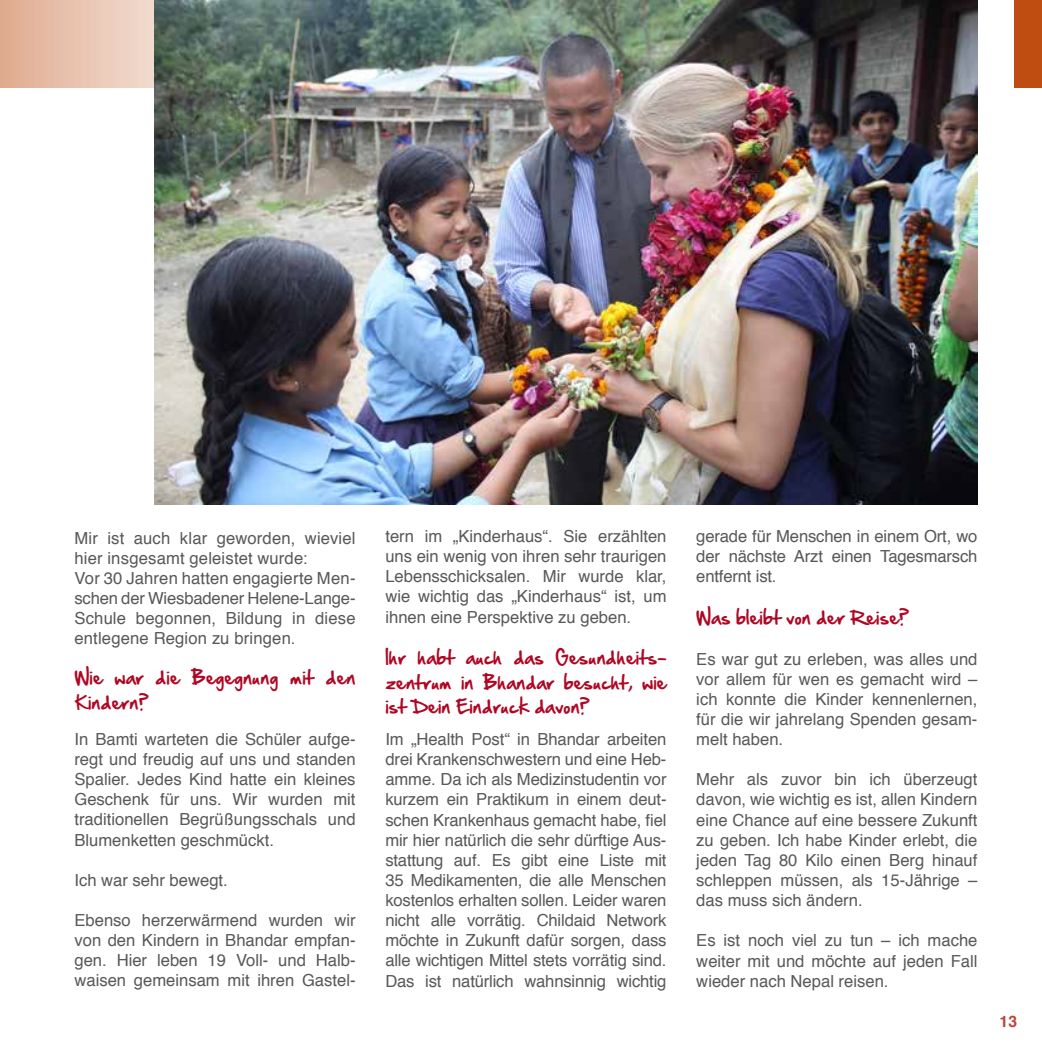
<style>
.page{position:relative;width:1042px;height:1042px;background:#fff}
.page>*{position:absolute;margin:0;border:0;box-sizing:border-box;transform-origin:0 0}
.t1{font:16.62px/20.1px "Helvetica";color:#58585a;text-align:justify}
.t2{font:16.62px/24.5px "Hand Of Sean";letter-spacing:.01em;color:#af0623}
.t3{font:700 15.75px "Helvetica";color:#be443b}
</style>
<div class="page">
<svg style="left:0;top:0;width:154px;height:88px;background:#e8c3af"></svg>
<div style="left:1014px;top:0;width:28px;height:88px;background:#bd4d11"></div>
<img style="left:154px;top:0;width:823px;height:504px">
<p class="t1" style="left:74px;top:529px;width:283px;text-align:left">Mir ist auch klar geworden, wieviel hier insgesamt geleistet wurde:<br>Vor 30 Ja hren hatten engagierte Men&shy;schen der Wiesbadener Helene-Lange-Schule begonnen, Bildung in diese entlegene Region zu bringen.</p>
<p class="t2" style="left:74px;top:667px;width:283px">Wie war die Begegnung mit den<br>Kindern?</p>
<p class="t1" style="left:74px;top:730px;width:283px">In Bamti warteten die Schüler auf ge&shy;regt und freudig auf uns und standen Spalier. Jedes Kind hatte ein kleines Geschenk für uns. Wir wurden mit traditionellen Begrüßungsschals und Blumenketten geschmückt.</p>
<p class="t1" style="left:74px;top:871px;width:155px">Ich war sehr bewegt.</p>
<p class="t1" style="left:74px;top:911px;width:283px">Ebenso herzerwärmend wurden wir von den Kindern in Bhandar empfan&shy;gen. Hier leben 19 Voll- und Halb&shy;waisen ge meinsam mit ihren Gastel-</p>
<p class="t1" style="left:385px;top:527px;width:283px">tern im „Kinder haus“. Sie erzählten uns ein wenig von ihren sehr traurigen Le bens schick salen. Mir wurde klar, wie wichtig das „Kinderhaus“ ist, um ihnen eine Perspektive zu geben.</p>
<p class="t2" style="left:385px;top:647px;width:283px;text-align:justify">Ihr habt auch das Gesundheits&shy;zentrum in Bhandar besucht, wie ist Dein Eindruck davon?</p>
<p class="t1" style="left:385px;top:729px;width:283px">Im „Health Post“ in Bhandar arbeiten drei Krankenschwestern und eine Heb&shy;amme. Da ich als Medizinstudentin vor kurzem ein Praktikum in einem deut&shy;schen Kran ken haus gemacht habe, fiel mir hier na türlich die sehr dürftige Aus&shy;stattung auf. Es gibt eine Liste mit 35 Me di kamenten, die alle Menschen kosten los erhalten sollen. Leider waren nicht alle vor rätig. Childaid Network möchte in Zu kunft dafür sorgen, dass alle wichtigen Mittel stets vorrätig sind.<br>Das ist natürlich wahnsinnig wichtig</p>
<p class="t1" style="left:696px;top:528px;width:283px">gerade für Menschen in einem Ort, wo der nächste Arzt einen Tagesmarsch entfernt ist.</p>
<p class="t2" style="left:696px;top:606px;width:215px">Was bleibt von der Reise?</p>
<p class="t1" style="left:696px;top:650px;width:283px">Es war gut zu erleben, was alles und vor allem für wen es gemacht wird – ich konnte die Kinder kennenlernen, für die wir jahrelang Spenden gesam&shy;melt haben.</p>
<p class="t1" style="left:696px;top:771px;width:283px">Mehr als zuvor bin ich überzeugt davon, wie wichtig es ist, allen Kindern eine Chance auf eine bessere Zukunft zu geben. Ich habe Kinder erlebt, die jeden Tag 80 Kilo einen Berg hinauf schleppen müssen, als 15-Jährige – das muss sich ändern.</p>
<p class="t1" style="left:696px;top:932px;width:283px">Es ist noch viel zu tun – ich mache weiter mit und möchte auf jeden Fall wieder nach Nepal reisen.</p>
<p class="t3" style="left:999px;top:1015px;width:19px">13</p>
</div>
